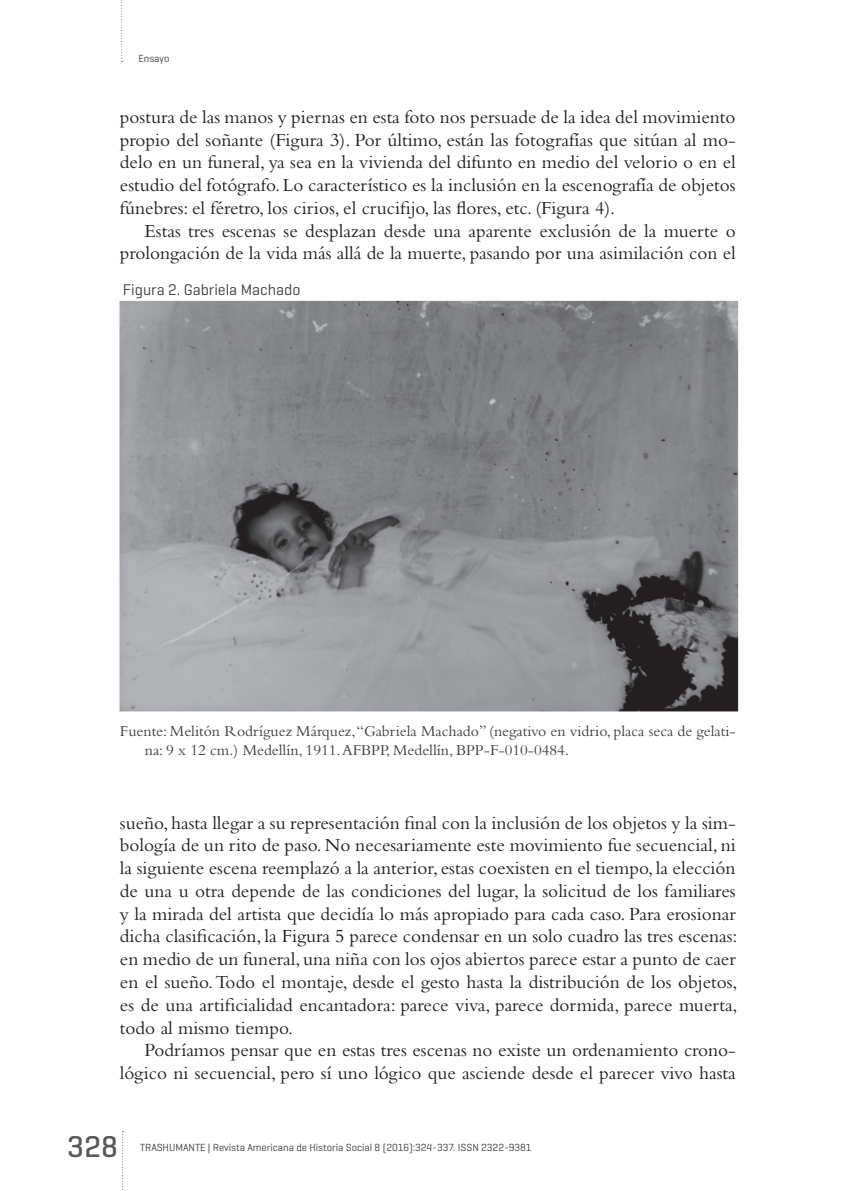
<style>
.page{position:relative;width:843px;height:1191px;background:#fff}
.page>*{position:absolute;margin:0;border:0;box-sizing:border-box;transform-origin:0 0}
.t1{font:500 30.62px "Geogrotesque";color:#57585a}
.t2{font:19.25px/22.8px "Bembo Std";color:#231f20;text-align:justify}
.t3{font:15.75px/19.2px "Bembo Std";color:#3e3e3f}
.t4{font:15.75px "Geogrotesque";color:#3e3e3f}
.t5{font:10.5px "Geogrotesque";color:#3e3e3f}
</style>
<div class="page">
<svg style="left:121px;top:0;width:2px;height:62px"></svg>
<svg style="left:122px;top:1131px;width:1px;height:59px"></svg>
<img style="left:119px;top:300px;width:620px;height:412px">
<p class="t5" style="left:138px;top:52px;width:33px">Ensayo</p>
<p class="t2" style="left:120px;top:105px;width:617px">postura de las manos y piernas en esta foto nos persuade de la idea del movimiento propio del soñante (Figura 3). Por último, están las fotografías que sitúan al mo&shy;delo en un funeral, ya sea en la vivienda del difunto en medio del velorio o en el estudio del fotógrafo. Lo característico es la inclusión en la escenografía de objetos fúnebres: el féretro, los cirios, el crucifijo, las flores, etc. (Figura 4).</p>
<p class="t2" style="left:120px;top:219px;width:617px;text-align:right">Estas tres escenas se desplazan desde una aparente exclusión de la muerte o prolongación de la vida más allá de la muerte, pasando por una asimilación con el</p>
<p class="t4" style="left:123px;top:279px;width:179px">Figura 2. Gabriela Machado</p>
<p class="t3" style="left:145px;top:721px;width:592px;text-indent:-25px">Fuente: Melitón Rodríguez Márquez, “Gabriela Machado” (negativo en vidrio, placa seca de gelati&shy;na: 9 x 12 cm.) Medellín, 1911. AFBPP, Medellín, BPP-F-010-0484.</p>
<p class="t2" style="left:120px;top:810px;width:619px">sueño, hasta llegar a su representación final con la inclusión de los objetos y la sim&shy;bología de un rito de paso. No necesariamente este movimiento fue secuencial, ni la siguiente escena reemplazó a la anterior, estas coexisten en el tiempo, la elección de una u otra depende de las condiciones del lugar, la solicitud de los familiares y la mirada del artista que decidía lo más apropiado para cada caso. Para erosionar dicha clasificación, la Figura 5 parece condensar en un solo cuadro las tres escenas: en medio de un funeral, una niña con los ojos abiertos parece estar a punto de caer en el sueño. Todo el montaje, desde el gesto hasta la distribución de los objetos, es de una artificialidad encantadora: parece viva, parece dormida, parece muerta, todo al mismo tiempo.</p>
<p class="t2" style="left:120px;top:1038px;width:617px;text-align:right">Podríamos pensar que en estas tres escenas no existe un ordenamiento crono&shy;lógico ni secuencial, pero sí uno lógico que asciende desde el parecer vivo hasta</p>
<h1 class="t1" style="left:67px;top:1126px;width:52px">328</h1>
<p class="t5" style="left:140px;top:1140px;width:393px">TRASHUMANTE | Revista Americana de Historia Social 8 (2016):324-337. ISSN 2322-9381</p>
</div>
